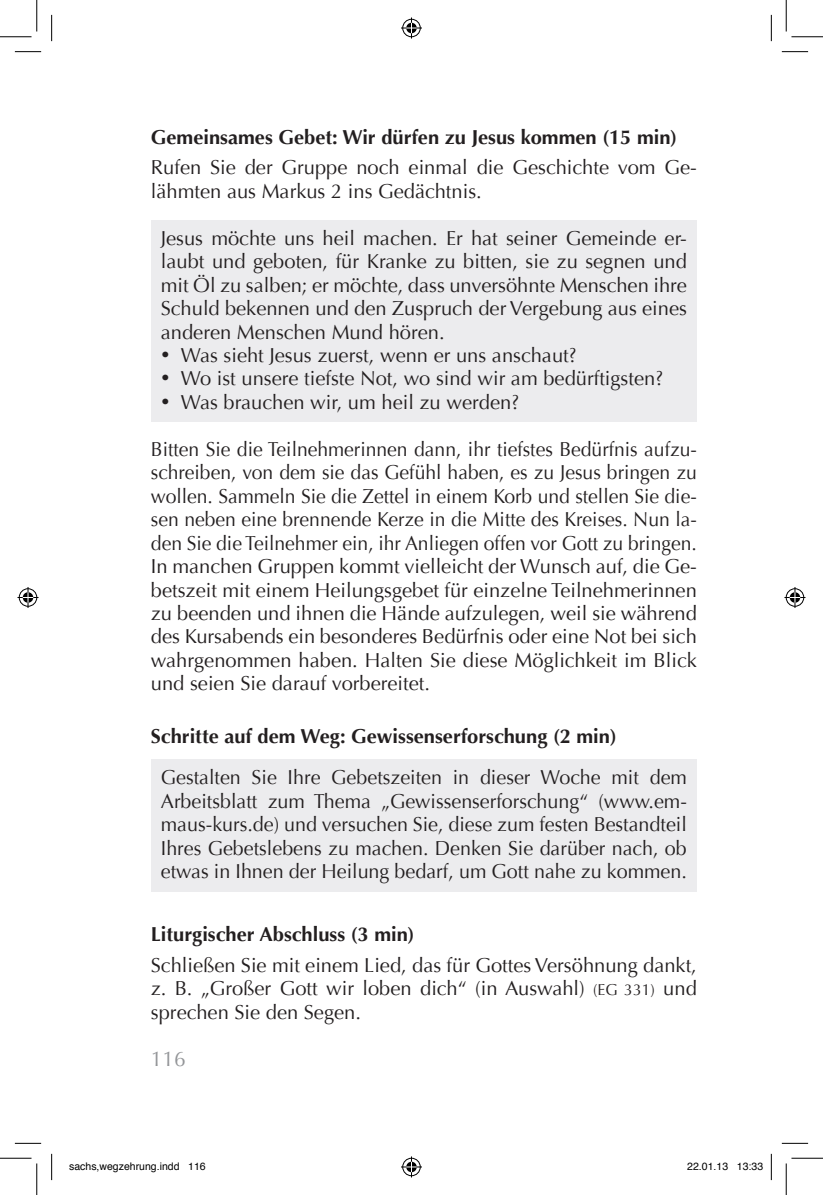
<style>
.page{position:relative;width:823px;height:1195px;background:#fff}
.page>*{position:absolute;margin:0;border:0;box-sizing:border-box;transform-origin:0 0}
.t1{font:21px "Optima";color:#939598}
.t2{font:20.12px/23.4px "Optima";color:#231f20;text-align:justify}
.t3{font:20.12px/23.4px "Optima";color:#231f20;text-align:justify;scale:.96 1}
.t4{font:700 20.12px "Optima";color:#231f20}
.t5{font:10.5px "Helvetica";color:#000}
.s1{font-size:15.75px}
</style>
<div class="page">
<div style="left:151px;top:759px;width:546px;height:133px;background:#ececee"></div>
<div style="left:151px;top:220px;width:546px;height:202px;background:#ececee"></div>
<svg style="left:15px;top:51px;width:26px;height:1px"></svg>
<svg style="left:781px;top:51px;width:27px;height:1px"></svg>
<svg style="left:15px;top:1143px;width:26px;height:1px"></svg>
<svg style="left:781px;top:1143px;width:27px;height:1px"></svg>
<svg style="left:51px;top:15px;width:1px;height:26px"></svg>
<svg style="left:51px;top:1153px;width:1px;height:27px"></svg>
<svg style="left:771px;top:15px;width:1px;height:26px"></svg>
<svg style="left:771px;top:1153px;width:1px;height:27px"></svg>
<hr style="left:0;top:36px;width:32px;height:1px;background:#000">
<hr style="left:791px;top:36px;width:32px;height:1px;background:#000">
<hr style="left:0;top:1158px;width:32px;height:1px;background:#000">
<hr style="left:791px;top:1158px;width:32px;height:1px;background:#000">
<hr style="left:36px;top:0;width:1px;height:32px;background:#000">
<hr style="left:36px;top:1163px;width:1px;height:32px;background:#000">
<hr style="left:786px;top:0;width:1px;height:32px;background:#000">
<hr style="left:786px;top:1163px;width:1px;height:32px;background:#000">
<svg style="left:401px;top:18px;width:21px;height:21px"></svg>
<svg style="left:401px;top:1156px;width:21px;height:21px"></svg>
<svg style="left:18px;top:587px;width:21px;height:21px"></svg>
<svg style="left:784px;top:587px;width:21px;height:21px"></svg>
<p class="t4" style="left:151px;top:125px;width:528px">Gemeinsames Gebet: Wir dürfen zu Jesus kommen (15 min)</p>
<p class="t2" style="left:151px;top:156px;width:547px">Rufen Sie der Gruppe noch einmal die Geschichte vom Ge&shy;lähmten aus Markus 2 ins Gedächtnis.</p>
<p class="t2" style="left:161px;top:226px;width:527px">Jesus möchte uns heil machen. Er hat seiner Gemeinde er&shy;laubt und geboten, für Kranke zu bitten, sie zu segnen und mit Öl zu salben; er möchte, dass unversöhnte Menschen ihre Schuld bekennen und den Zuspruch der Vergebung aus eines anderen Menschen Mund hören.</p>
<p class="t2" style="left:161px;top:344px;width:417px">• Was sieht Jesus zuerst, wenn er uns anschaut?</p>
<p class="t2" style="left:161px;top:367px;width:504px">• Wo ist unsere tiefste Not, wo sind wir am bedürftigsten?</p>
<p class="t2" style="left:161px;top:390px;width:360px">• Was brauchen wir, um heil zu werden?</p>
<p class="t3" style="left:151px;top:437px;width:570px">Bitten Sie die Teilnehmerinnen dann, ihr tiefstes Bedürfnis aufzu&shy;schreiben, von dem sie das Gefühl haben, es zu Jesus bringen zu wollen. Sammeln Sie die Zettel in einem Korb und stellen Sie die&shy;sen neben eine brennende Kerze in die Mitte des Kreises. Nun la&shy;den Sie die Teilnehmer ein, ihr Anliegen offen vor Gott zu bringen.<br>In manchen Gruppen kommt vielleicht der Wunsch auf, die Ge&shy;betszeit mit einem Heilungsgebet für einzelne Teilnehmerinnen zu beenden und ihnen die Hände aufzulegen, weil sie während des Kursabends ein besonderes Bedürfnis oder eine Not bei sich wahrgenommen haben. Halten Sie diese Möglichkeit im Blick und seien Sie darauf vorbereitet.</p>
<p class="t4" style="left:151px;top:724px;width:467px">Schritte auf dem Weg: Gewissenserforschung (2 min)</p>
<p class="t2" style="left:161px;top:766px;width:527px">Gestalten Sie Ihre Gebetszeiten in dieser Woche mit dem Arbeitsblatt zum Thema „Gewissenserforschung“ (www.em&shy;maus-kurs.de) und versuchen Sie, diese zum festen Bestandteil Ihres Gebetslebens zu machen. Denken Sie darüber nach, ob etwas in Ihnen der Heilung bedarf, um Gott nahe zu kommen.</p>
<p class="t4" style="left:151px;top:923px;width:265px">Liturgischer Abschluss (3 min)</p>
<p class="t2" style="left:151px;top:953px;width:547px">Schließen Sie mit einem Lied, das für Gottes Versöhnung dankt, z. B. „Großer Gott wir loben dich“ (in Auswahl) <span class="s1">(EG 331)</span> und sprechen Sie den Segen.</p>
<p class="t1" style="left:151px;top:1046px;width:37px">116</p>
<p class="t5" style="left:69px;top:1157px;width:138px">sachs,wegzehrung.indd 116</p>
<p class="t5" style="left:687px;top:1157px;width:77px">22.01.13 13:33</p>
</div>
